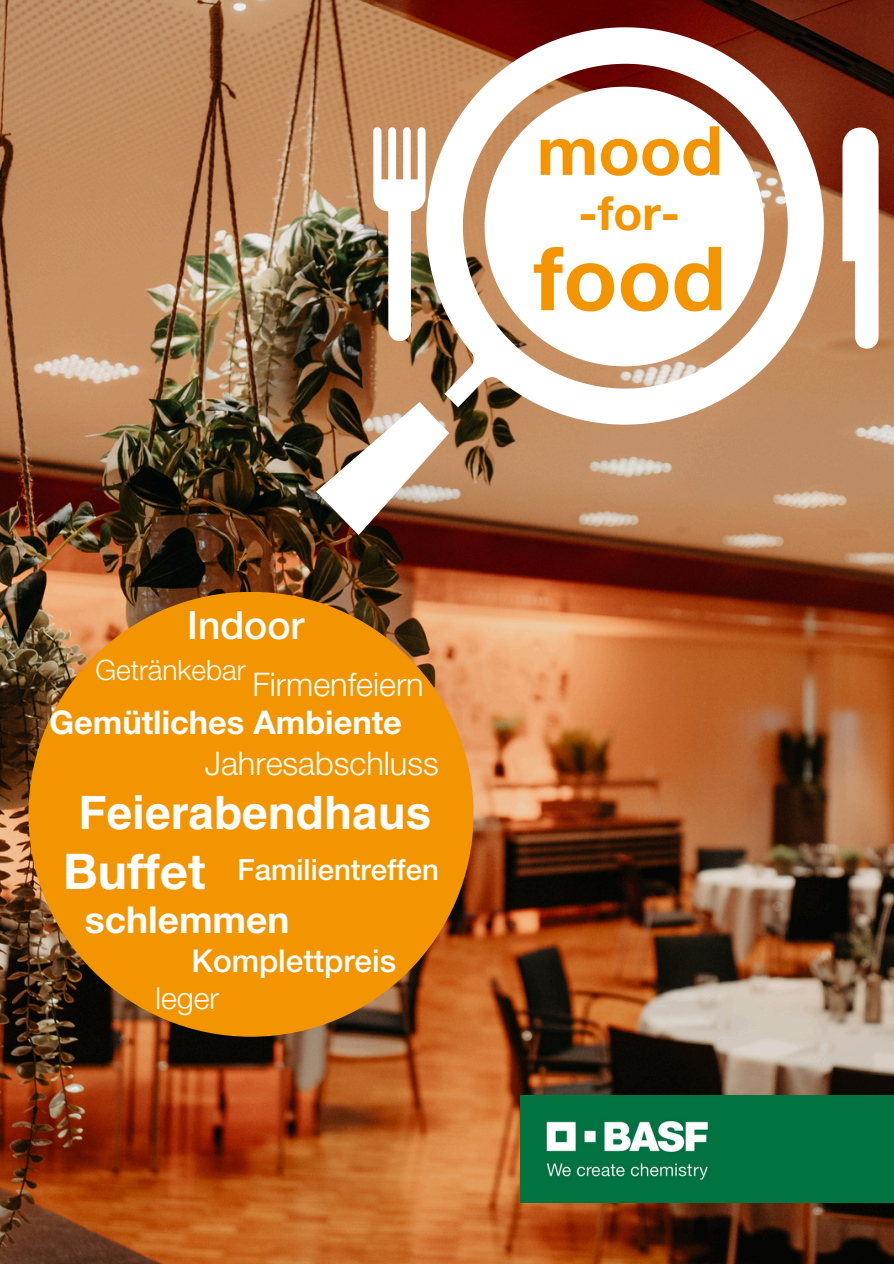
<style>
.page{position:relative;width:894px;height:1264px;background:#fff}
.page>*{position:absolute;margin:0;border:0;box-sizing:border-box;transform-origin:0 0}
.t1{font:700 88.65px "Helvetica Neue LT Std";color:#f39500}
.t2{font:700 67.95px "Helvetica Neue LT Std";color:#f39500}
.t3{font:700 49.2px "Helvetica Neue LT Std";color:#fff}
.t4{font:700 47.25px "Helvetica Neue LT Std";color:#f39500}
.t5{font:700 45.9px "Helvetica LT Pro";color:#fff}
.t6{font:500 39px "Helvetica Neue LT Std";color:#fff}
.t7{font:700 37.05px "Helvetica Neue LT Std";color:#fff}
.t8{font:300 32.55px "Helvetica Neue LT Std";color:#fff}
.t9{font:700 32.55px "Helvetica Neue LT Std";color:#fff}
.t10{font:500 31.5px "Helvetica Neue LT Std";color:#fff}
.t11{font:300 30.3px "Helvetica Neue LT Std";color:#fff}
.t12{font:500 29.25px "Helvetica Neue LT Std";color:#fff}
.t13{font:300 28.05px "Helvetica Neue LT Std";color:#fff}
</style>
<div class="page">
<img style="left:0;top:0;width:893px;height:1263px">
<svg style="left:373px;top:126px;width:52px;height:219px"></svg>
<svg style="left:842px;top:121px;width:36px;height:232px"></svg>
<svg style="left:426px;top:27px;width:397px;height:397px"></svg>
<svg style="left:316px;top:402px;width:133px;height:144px"></svg>
<div style="left:28px;top:592px;width:445px;height:444px;background:#f39500;border-radius:50%"></div>
<img style="left:520px;top:1095px;width:373px;height:107px">
<p class="t2" style="left:536px;top:126px;width:188px">mood</p>
<h3 class="t4" style="left:578px;top:196px;width:103px">-for-</h3>
<h2 class="t1" style="left:533px;top:247px;width:194px">food</h2>
<h5 class="t6" style="left:187px;top:611px;width:118px">Indoor</h5>
<h6 class="t8" style="left:252px;top:673px;width:173px">Firmenfeiern</h6>
<p class="t13" style="left:95px;top:660px;width:152px">Getränkebar</p>
<p class="t9" style="left:49px;top:711px;width:354px">Gemütliches Ambiente</p>
<h4 class="t8" style="left:205px;top:751px;width:235px">Jahresabschluss</h4>
<p class="t5" style="left:79px;top:795px;width:354px">Feierabendhaus</p>
<h4 class="t3" style="left:63px;top:853px;width:144px">Buffet</h4>
<h3 class="t12" style="left:237px;top:859px;width:203px">Familientreffen</h3>
<h1 class="t7" style="left:85px;top:906px;width:206px">schlemmen</h1>
<h6 class="t10" style="left:191px;top:949px;width:206px">Komplettpreis</h6>
<h3 class="t11" style="left:155px;top:987px;width:65px">leger</h3>
</div>
